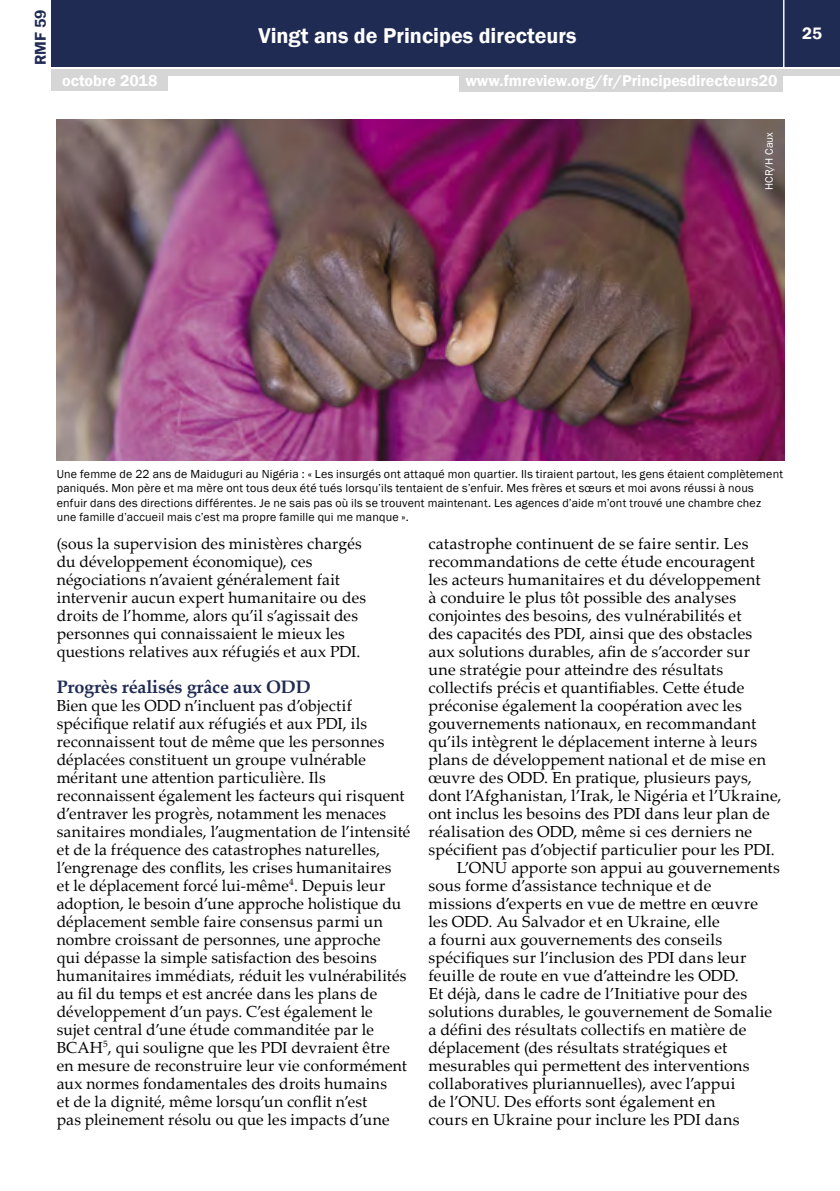
<style>
.page{position:relative;width:840px;height:1191px;background:#fff}
.page>*{position:absolute;margin:0;border:0;box-sizing:border-box;transform-origin:0 0}
.t1{font:600 22px "Franklin Gothic";color:#fff}
.t2{font:700 18px "Palatino Linotype";letter-spacing:-.01em;color:#202b53}
.t3{font:600 17px "Franklin Gothic";color:#fff}
.t4{font:16px/18px "Palatino Linotype";letter-spacing:.01em;color:#000}
.t5{font:600 16px "Franklin Gothic";color:#fff}
.t6{font:600 16px "Franklin Gothic";color:#202b53}
.t7{font:12px/14.4px "Franklin Gothic";letter-spacing:.015em;color:#000}
.t8{font:11px "Franklin Gothic";color:#fff}
</style>
<div class="page">
<div style="left:52px;top:0;width:787px;height:66px;background:#202b53"></div>
<div style="left:52px;top:69px;width:787px;height:6px;background:#d6d6d6"></div>
<hr style="left:782px;top:0;width:2px;height:68px;background:#fff">
<div style="left:52px;top:73px;width:116px;height:18px;background:#d6d6d6"></div>
<div style="left:459px;top:74px;width:323px;height:18px;background:#d6d6d6"></div>
<img style="left:57px;top:119px;width:726px;height:341px">
<p class="t6" style="left:31px;top:65px;width:57px;rotate:-90deg">RMF 59</p>
<h1 class="t1" style="left:258px;top:22px;width:319px">Vingt ans de Principes directeurs</h1>
<p class="t5" style="left:62px;top:71px;width:97px">octobre 2018</p>
<p class="t5" style="left:465px;top:71px;width:313px">www.fmreview.org/fr/Principesdirecteurs20</p>
<p class="t8" style="left:761px;top:190px;width:59px;rotate:-90deg">HCR/H Caux</p>
<p class="t3" style="left:801px;top:23px;width:21px">25</p>
<p class="t7" style="left:57px;top:467px;width:727px">Une femme de 22 ans de Maiduguri au Nigéria : « Les insurgés ont attaqué mon quartier. Ils tiraient partout, les gens étaient complètement paniqués. Mon père et ma mère ont tous deux été tués lorsqu’ils tentaient de s’enfuir. Mes frères et sœurs et moi avons réussi à nous enfuir dans des directions différentes. Je ne sais pas où ils se trouvent maintenant. Les agences d’aide m’ont trouvé une chambre chez une famille d’accueil mais c’est ma propre famille qui me manque ».</p>
<p class="t4" style="left:57px;top:533px;width:311px">(sous la supervision des ministères chargés du développement économique), ces négociations n’avaient généralement fait intervenir aucun expert humanitaire ou des droits de l’homme, alors qu’il s’agissait des personnes qui connaissaient le mieux les questions relatives aux réfugiés et aux PDI.</p>
<p class="t2" style="left:57px;top:673px;width:255px">Progrès réalisés grâce aux ODD</p>
<p class="t4" style="left:57px;top:695px;width:355px">Bien que les ODD n’incluent pas d’objectif spécifique relatif aux réfugiés et aux PDI, ils reconnaissent tout de même que les personnes déplacées constituent un groupe vulnérable méritant une attention particulière. Ils reconnaissent également les facteurs qui risquent d’entraver les progrès, notamment les menaces sanitaires mondiales, l’augmentation de l’intensité et de la fréquence des catastrophes naturelles, l’engrenage des conflits, les crises humanitaires<br>et le déplacement forcé lui-même<sup>4</sup>. Depuis leur adoption, le besoin d’une approche holistique du déplacement semble faire consensus parmi un nombre croissant de personnes, une approche<br>qui dépasse la simple satisfaction des besoins humanitaires immédiats, réduit les vulnérabilités au fil du temps et est ancrée dans les plans de développement d’un pays. C’est également le<br>sujet central d’une étude commanditée par le BCAH<sup>5</sup>, qui souligne que les PDI devraient être en mesure de reconstruire leur vie conformément aux normes fondamentales des droits humains<br>et de la dignité, même lorsqu’un conflit n’est<br>pas pleinement résolu ou que les impacts d’une</p>
<p class="t4" style="left:428px;top:533px;width:321px">catastrophe continuent de se faire sentir. Les</p>
<p class="t4" style="left:428px;top:551px;width:328px">recommandations de cette étude encouragent</p>
<p class="t4" style="left:428px;top:569px;width:333px">les acteurs humanitaires et du développement</p>
<p class="t4" style="left:428px;top:587px;width:309px">à conduire le plus tôt possible des analyses</p>
<p class="t4" style="left:428px;top:605px;width:314px">conjointes des besoins, des vulnérabilités et</p>
<p class="t4" style="left:428px;top:623px;width:325px">des capacités des PDI, ainsi que des obstacles</p>
<p class="t4" style="left:428px;top:641px;width:323px">aux solutions durables, afin de s’accorder sur</p>
<p class="t4" style="left:428px;top:659px;width:296px">une stratégie pour atteindre des résultats</p>
<p class="t4" style="left:428px;top:677px;width:317px">collectifs précis et quantifiables. Cette étude</p>
<p class="t4" style="left:428px;top:695px;width:315px">préconise également la coopération avec les</p>
<p class="t4" style="left:428px;top:713px;width:329px">gouvernements nationaux, en recommandant</p>
<p class="t4" style="left:428px;top:731px;width:330px">qu’ils intègrent le déplacement interne à leurs</p>
<p class="t4" style="left:428px;top:749px;width:339px">plans de développement national et de mise en</p>
<p class="t4" style="left:428px;top:767px;width:325px">œuvre des ODD. En pratique, plusieurs pays,</p>
<p class="t4" style="left:428px;top:785px;width:354px">dont l’Afghanistan, l’Irak, le Nigéria et l’Ukraine,</p>
<p class="t4" style="left:428px;top:803px;width:342px">ont inclus les besoins des PDI dans leur plan de</p>
<p class="t4" style="left:428px;top:821px;width:325px">réalisation des ODD, même si ces derniers ne</p>
<p class="t4" style="left:428px;top:839px;width:347px">spécifient pas d’objectif particulier pour les PDI.</p>
<p class="t4" style="left:456px;top:857px;width:324px">L’ONU apporte son appui au gouvernements</p>
<p class="t4" style="left:428px;top:875px;width:284px">sous forme d’assistance technique et de</p>
<p class="t4" style="left:428px;top:893px;width:331px">missions d’experts en vue de mettre en œuvre</p>
<p class="t4" style="left:428px;top:911px;width:293px">les ODD. Au Salvador et en Ukraine, elle</p>
<p class="t4" style="left:428px;top:929px;width:295px">a fourni aux gouvernements des conseils</p>
<p class="t4" style="left:428px;top:947px;width:319px">spécifiques sur l’inclusion des PDI dans leur</p>
<p class="t4" style="left:428px;top:965px;width:311px">feuille de route en vue d’atteindre les ODD.</p>
<p class="t4" style="left:428px;top:983px;width:320px">Et déjà, dans le cadre de l’Initiative pour des</p>
<p class="t4" style="left:428px;top:1001px;width:345px">solutions durables, le gouvernement de Somalie</p>
<p class="t4" style="left:428px;top:1019px;width:319px">a défini des résultats collectifs en matière de</p>
<p class="t4" style="left:428px;top:1037px;width:300px">déplacement (des résultats stratégiques et</p>
<p class="t4" style="left:428px;top:1055px;width:322px">mesurables qui permettent des interventions</p>
<p class="t4" style="left:428px;top:1073px;width:308px">collaboratives pluriannuelles), avec l’appui</p>
<p class="t4" style="left:428px;top:1091px;width:288px">de l’ONU. Des efforts sont également en</p>
<p class="t4" style="left:428px;top:1109px;width:312px">cours en Ukraine pour inclure les PDI dans</p>
</div>
